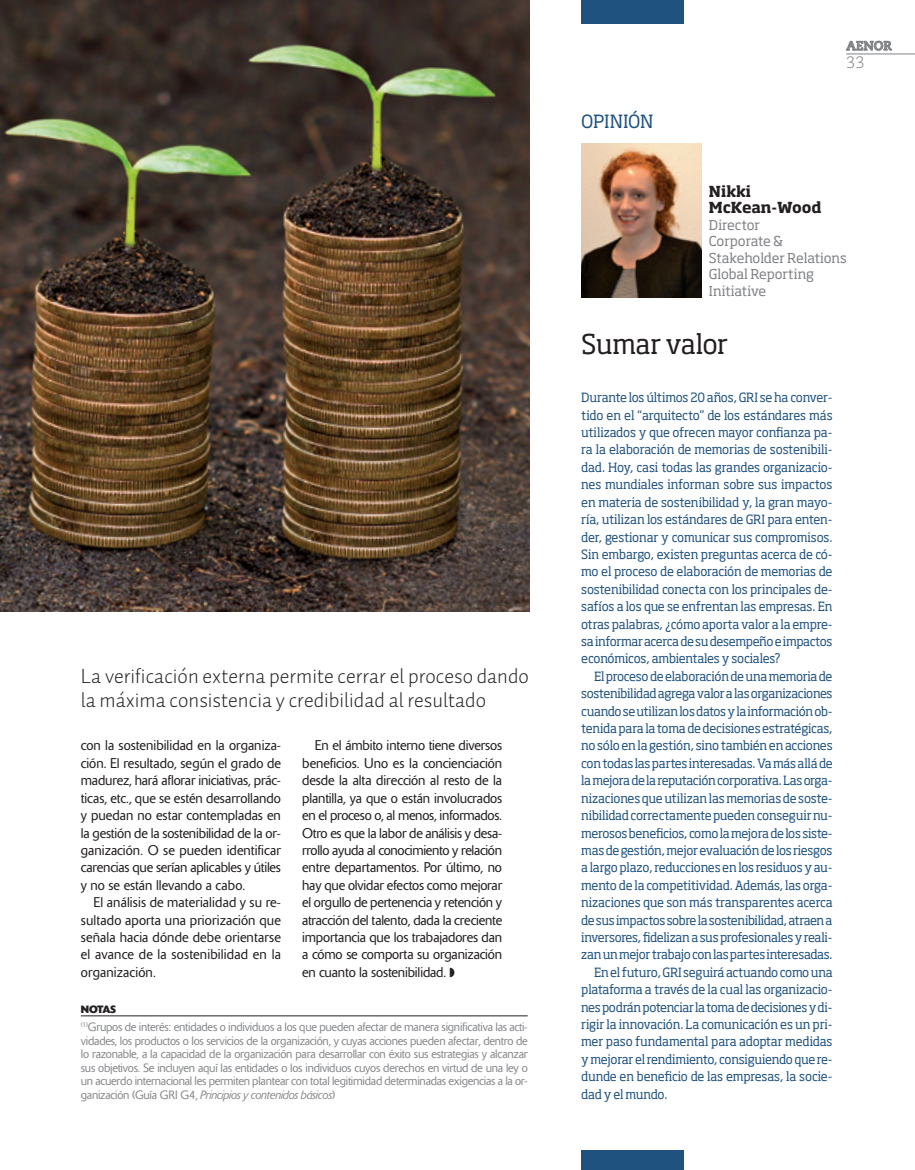
<style>
.page{position:relative;width:915px;height:1170px;background:#fff}
.page>*{position:absolute;margin:0;border:0;box-sizing:border-box;transform-origin:0 0}
.TITULAR_OPINION{font:27px "Soho Std";letter-spacing:-.025em;color:#231f20}
._05_SUMARIO_TEMAS{font:21px/24px "Auto 1 Light LF";color:#231f20}
.t1{font:18px "Soho Std";letter-spacing:-.02em;color:#20527f}
.t2{font:300 16.5px "Caecilia LT Std";color:#808285}
._08_NOMBRE_ENTREVIST{font:700 15px/16.5px "Soho Std";color:#231f20}
._04_TEXTO_CORRIDO{font:300 13.95px/17.4px "Delta";letter-spacing:-.01em;color:#231f20;text-align:justify}
._08_NOMBRE_ENTREVIST-2{font:13.5px/16.5px "Soho Std";letter-spacing:-.01em;color:#808285}
.t3{font:700 12.75px "Caecilia LT Std";color:#808285}
.TEXTO_OPINION{font:12.6px/17.4px "Soho Std";letter-spacing:-.025em;color:#20527f;text-align:justify;scale:.96 1}
._06_TEXTO_NOTAS_PIE{font:300 12px/13.5px "Delta";letter-spacing:-.02em;color:#87898c;text-align:justify}
._05_NOTA_AL_PIE_NORM{font:700 10.5px "Delta";letter-spacing:-.04em;color:#231f20}
.s1{font-style:italic}
</style>
<div class="page">
<img style="left:0;top:0;width:529px;height:611px">
<svg style="left:846px;top:41px;width:45px;height:10px"></svg>
<hr style="left:846px;top:54px;width:68px;height:1px;background:#808285">
<hr style="left:81px;top:1015px;width:446px;height:1px;background:#231f20">
<img style="left:581px;top:144px;width:120px;height:153px">
<div style="left:581px;top:0;width:102px;height:23px;background:#20527f"></div>
<div style="left:581px;top:1150px;width:102px;height:19px;background:#20527f"></div>
<p class="_05_SUMARIO_TEMAS" style="left:81px;top:663px;width:449px">La verificación externa permite cerrar el proceso dando la máxima consistencia y credibilidad al resultado</p>
<p class="_04_TEXTO_CORRIDO" style="left:81px;top:737px;width:201px">con la sostenibilidad en la organiza&shy;ción. El resultado, según el grado de madurez, hará aflorar iniciativas, prác&shy;ticas, etc., que se estén desarrollando y puedan no estar contempladas en la gestión de la sostenibilidad de la or&shy;ganización. O se pueden identificar carencias que serían aplicables y útiles y no se están llevando a cabo.</p>
<p class="_04_TEXTO_CORRIDO" style="left:81px;top:893px;width:201px;text-indent:13px">El análisis de materialidad y su re&shy;sultado aporta una priorización que señala hacia dónde debe orientarse el avance de la sostenibilidad en la organización.</p>
<p class="_04_TEXTO_CORRIDO" style="left:302px;top:737px;width:201px;text-indent:13px">En el ámbito interno tiene diversos beneficios. Uno es la concienciación desde la alta dirección al resto de la plantilla, ya que o están involucrados en el proceso o, al menos, informados.<br>Otro es que la labor de análisis y desa&shy;rrollo ayuda al conocimiento y relación entre departamentos. Por último, no hay que olvidar efectos como mejorar el orgullo de pertenencia y retención y atracción del talento, dada la creciente importancia que los trabajadores dan a cómo se comporta su organización en cuanto la sostenibilidad. ◗</p>
<p class="_05_NOTA_AL_PIE_NORM" style="left:81px;top:1003px;width:37px">NOTAS</p>
<p class="_06_TEXTO_NOTAS_PIE" style="left:81px;top:1020px;width:448px"><sup>(1)</sup>Grupos de interés: entidades o individuos a los que pueden afectar de manera significativa las acti&shy;vidades, los productos o los servicios de la organización, y cuyas acciones pueden afectar, dentro de lo razonable, a la capacidad de la organización para desarrollar con éxito sus estrategias y alcanzar sus objetivos. Se incluyen aquí las entidades o los individuos cuyos derechos en virtud de una ley o un acuerdo internacional les permiten plantear con total legitimidad determinadas exigencias a la or&shy;ganización (Guía GRI G4, <span class="s1">Principios y contenidos básicos</span>)</p>
<p class="t1" style="left:581px;top:110px;width:74px">OPINIÓN</p>
<p class="t3" style="left:846px;top:38px;width:47px">AENOR</p>
<p class="t2" style="left:846px;top:53px;width:20px">33</p>
<p class="_08_NOMBRE_ENTREVIST" style="left:708px;top:182px;width:114px">Nikki<br>McKean-Wood</p>
<p class="_08_NOMBRE_ENTREVIST-2" style="left:708px;top:216px;width:52px">Director</p>
<p class="_08_NOMBRE_ENTREVIST-2" style="left:708px;top:233px;width:139px">Corporate &amp;<br>Stakeholder Relations</p>
<p class="_08_NOMBRE_ENTREVIST-2" style="left:708px;top:266px;width:107px">Global Reporting<br>Initiative</p>
<p class="TITULAR_OPINION" style="left:581px;top:326px;width:148px">Sumar valor</p>
<p class="TEXTO_OPINION" style="left:581px;top:389px;width:263px">Durante los últimos 20 años, GRI se ha conver&shy;tido en el “arquitecto” de los estándares más utilizados y que ofrecen mayor confianza pa&shy;ra la elaboración de memorias de sostenibili&shy;dad. Hoy, casi todas las grandes organizacio&shy;nes mundiales informan sobre sus impactos en materia de sostenibilidad y, la gran mayo&shy;ría, utilizan los estándares de GRI para enten&shy;der, gestionar y comunicar sus compromisos.<br>Sin embargo, existen preguntas acerca de có&shy;mo el proceso de elaboración de memorias de sostenibilidad conecta con los principales de&shy;safíos a los que se enfrentan las empresas. En otras palabras, ¿cómo aporta valor a la empre&shy;sa informar acerca de su desempeño e impactos económicos, ambientales y sociales?</p>
<p class="TEXTO_OPINION" style="left:581px;top:667px;width:263px;text-indent:13px">El proceso de elaboración de una memoria de sostenibilidad agrega valor a las organizaciones cuando se utilizan los datos y la información ob&shy;tenida para la toma de decisiones estratégicas, no sólo en la gestión, sino también en acciones con todas las partes interesadas. Va más allá de la mejora de la reputación corporativa. Las orga&shy;nizaciones que utilizan las memorias de soste&shy;nibilidad correctamente pueden conseguir nu&shy;merosos beneficios, como la mejora de los siste&shy;mas de gestión, mejor evaluación de los riesgos a largo plazo, reducciones en los residuos y au&shy;mento de la competitividad. Además, las orga&shy;nizaciones que son más transparentes acerca de sus impactos sobre la sostenibilidad, atraen a inversores, fidelizan a sus profesionales y reali&shy;zan un mejor trabajo con las partes interesadas.</p>
<p class="TEXTO_OPINION" style="left:581px;top:963px;width:263px;text-indent:13px">En el futuro, GRI seguirá actuando como una plataforma a través de la cual las organizacio&shy;nes podrán potenciar la toma de decisiones y di&shy;rigir la innovación. La comunicación es un pri&shy;mer paso fundamental para adoptar medidas y mejorar el rendimiento, consiguiendo que re&shy;dunde en beneficio de las empresas, la socie&shy;dad y el mundo.</p>
</div>
